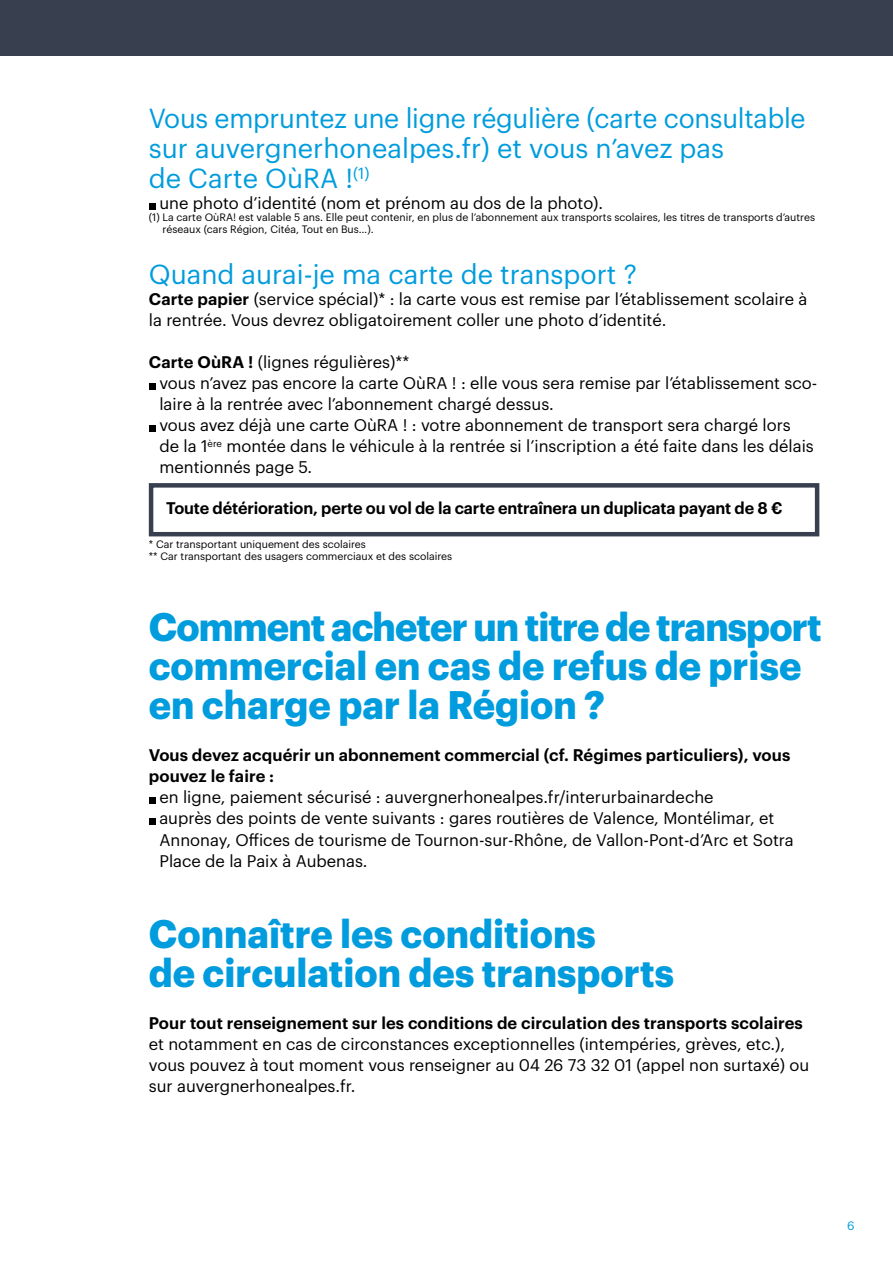
<style>
.page{position:relative;width:893px;height:1263px;background:#fff}
.page>*{position:absolute;margin:0;border:0;box-sizing:border-box;transform-origin:0 0}
.t1{font:700 39px/39px "Graphik";color:#009cdd;scale:.96 1}
.t2{font:27px/30px "Graphik";color:#009cdd}
.t3{font:16.5px/21px "Graphik";color:#000}
.t4{font:600 16.5px/21px "Graphik";letter-spacing:.005em;color:#000}
.t5{font:12px "Graphik";color:#009cdd}
.t6{font:10.5px/12px "Graphik";color:#000}
.s1{font-weight:600}
</style>
<div class="page">
<svg style="left:149px;top:203px;width:6px;height:6px"></svg>
<svg style="left:149px;top:383px;width:6px;height:6px"></svg>
<svg style="left:149px;top:425px;width:6px;height:6px"></svg>
<div style="left:149px;top:483px;width:670px;height:53px;border:4px solid #384050"></div>
<svg style="left:149px;top:797px;width:6px;height:6px"></svg>
<svg style="left:149px;top:818px;width:6px;height:6px"></svg>
<div style="left:0;top:0;width:893px;height:55px;background:#384050"></div>
<h2 class="t2" style="left:149px;top:101px;width:658px">Vous empruntez une ligne régulière (carte consultable sur auvergnerhonealpes.fr) et vous n’avez pas<br>de Carte OùRA !<sup>(1)</sup></h2>
<p class="t3" style="left:159px;top:192px;width:445px">une photo d’identité (nom et prénom au dos de la photo).</p>
<p class="t6" style="left:163px;top:211px;width:654px;text-indent:-14px">(1) La carte OùRA! est valable 5 ans. Elle peut contenir, en plus de l’abonnement aux transports scolaires, les titres de transports d’autres réseaux (cars Région, Citéa, Tout en Bus…).</p>
<h2 class="t2" style="left:149px;top:257px;width:490px">Quand aurai-je ma carte de transport ?</h2>
<p class="t3" style="left:149px;top:288px;width:660px"><span class="s1">Carte papier</span> (service spécial)* : la carte vous est remise par l’établissement scolaire à la rentrée. Vous devrez obligatoirement coller une photo d’identité.</p>
<p class="t3" style="left:159px;top:351px;width:659px;text-indent:-11px"><span class="s1">Carte OùRA !</span> (lignes régulières)**<br>vous n’avez pas encore la carte OùRA ! : elle vous sera remise par l’établissement sco&shy;laire à la rentrée avec l’abonnement chargé dessus.<br>vous avez déjà une carte OùRA ! : votre abonnement de transport sera chargé lors<br>de la 1<sup>ère</sup> montée dans le véhicule à la rentrée si l’inscription a été faite dans les délais mentionnés page 5.</p>
<p class="t4" style="left:166px;top:496px;width:618px">Toute détérioration, perte ou vol de la carte entraînera un duplicata payant de 8 €</p>
<p class="t6" style="left:149px;top:538px;width:305px">* Car transportant uniquement des scolaires<br>** Car transportant des usagers commerciaux et des scolaires</p>
<h1 class="t1" style="left:149px;top:604px;width:703px">Comment acheter un titre de transport commercial en cas de refus de prise en charge par la Région ?</h1>
<p class="t4" style="left:149px;top:743px;width:643px">Vous devez acquérir un abonnement commercial (cf. Régimes particuliers), vous pouvez le faire :</p>
<p class="t3" style="left:159px;top:786px;width:636px">en ligne, paiement sécurisé : auvergnerhonealpes.fr/interurbainardeche<br>auprès des points de vente suivants : gares routières de Valence, Montélimar, et Annonay, Offices de tourisme de Tournon-sur-Rhône, de Vallon-Pont-d’Arc et Sotra Place de la Paix à Aubenas.</p>
<h1 class="t1" style="left:149px;top:910px;width:549px">Connaître les conditions<br>de circulation des transports</h1>
<p class="t4" style="left:149px;top:1010px;width:656px">Pour tout renseignement sur les conditions de circulation des transports scolaires</p>
<p class="t3" style="left:149px;top:1032px;width:662px">et notamment en cas de circonstances exceptionnelles (intempéries, grèves, etc.), vous pouvez à tout moment vous renseigner au 04 26 73 32 01 (appel non surtaxé) ou sur auvergnerhonealpes.fr.</p>
<p class="t5" style="left:847px;top:1217px;width:9px">6</p>
</div>
